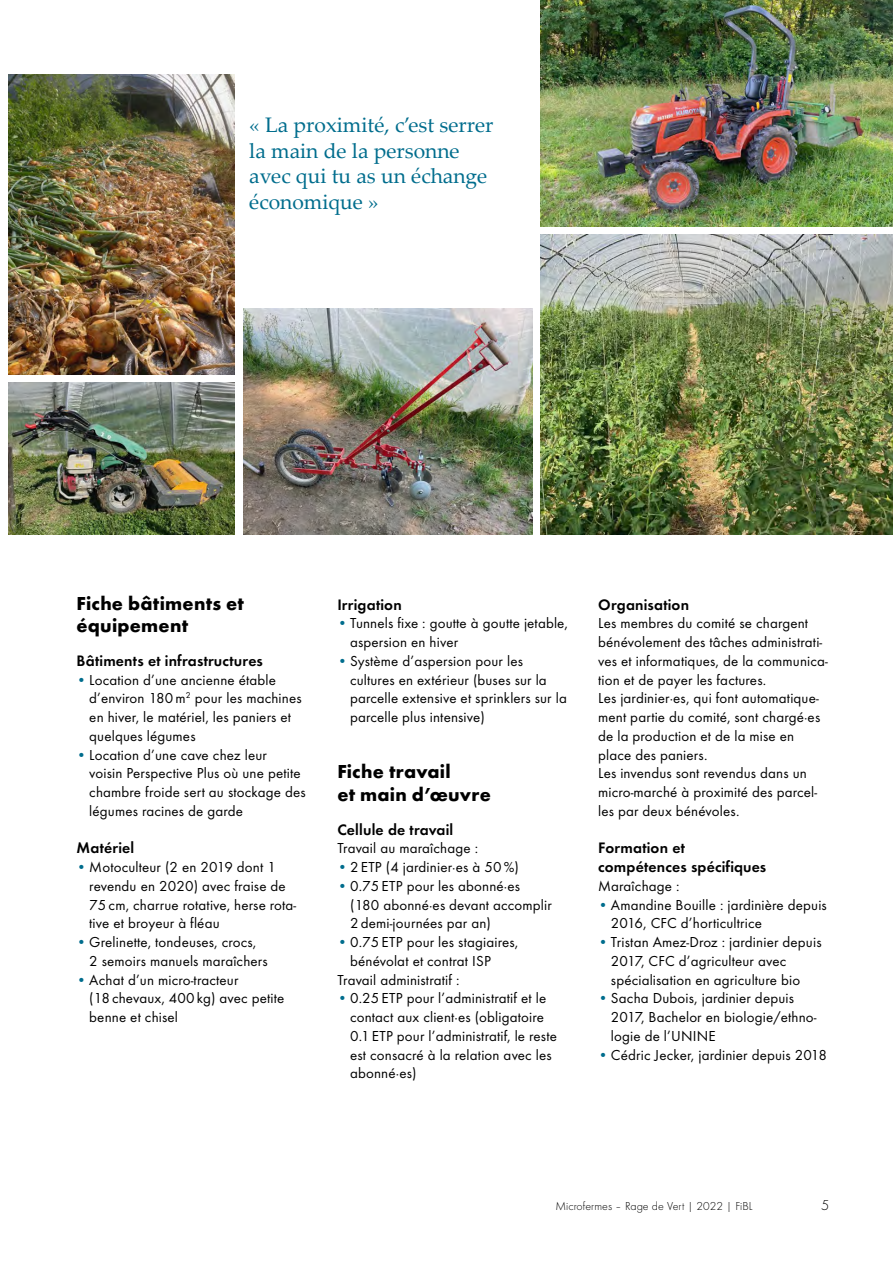
<style>
.page{position:relative;width:893px;height:1263px;background:#fff}
.page>*{position:absolute;margin:0;border:0;box-sizing:border-box;transform-origin:0 0}
.t1{font:21px/25.5px "Palatino Linotype";color:#006d8d}
.t2{font:700 19.5px/22.5px "Function Pro";letter-spacing:.015em;color:#000}
.t3{font:600 15.75px/18.8px "Function Pro";letter-spacing:.01em;color:#000}
.t4{font:15px/18.8px "Function Pro";letter-spacing:.01em;color:#000}
.t5{font:300 15px "Function Pro";color:#000}
.t6{font:300 12px "Function Pro";letter-spacing:.005em;color:#000}
.s1{font-weight:500;color:#006d8d}
</style>
<div class="page">
<img style="left:9px;top:74px;width:226px;height:300px">
<img style="left:541px;top:0;width:352px;height:226px">
<img style="left:541px;top:234px;width:352px;height:301px">
<img style="left:9px;top:383px;width:226px;height:151px">
<img style="left:243px;top:309px;width:289px;height:225px">
<h1 class="t1" style="left:249px;top:112px;width:246px">« La proximité, c’est serrer la main de la personne avec qui tu as un échange économique »</h1>
<h2 class="t2" style="left:77px;top:592px;width:169px">Fiche bâtiments et équipement</h2>
<p class="t3" style="left:77px;top:651px;width:188px">Bâtiments et infrastructures</p>
<p class="t4" style="left:89px;top:670px;width:214px;text-indent:-13px"><span class="s1">•</span> Location d’une ancienne étable d’environ 180m<sup>2</sup> pour les machines en hiver, le matériel, les paniers et quelques légumes</p>
<p class="t4" style="left:89px;top:745px;width:218px;text-indent:-13px"><span class="s1">•</span> Location d’une cave chez leur<br>voisin Perspective Plus où une petite chambre froide sert au stockage des légumes racines de garde</p>
<p class="t3" style="left:77px;top:838px;width:59px">Matériel</p>
<p class="t4" style="left:89px;top:857px;width:209px;text-indent:-13px"><span class="s1">•</span> Motoculteur (2 en 2019 dont 1 revendu en 2020) avec fraise de<br>75 cm, charrue rotative, herse rota&shy;tive et broyeur à fléau</p>
<p class="t4" style="left:89px;top:932px;width:180px;text-indent:-13px"><span class="s1">•</span> Grelinette, tondeuses, crocs,<br>2 semoirs manuels maraîchers</p>
<p class="t4" style="left:89px;top:970px;width:197px;text-indent:-13px"><span class="s1">•</span> Achat d’un micro-tracteur<br>(18 chevaux, 400 kg) avec petite benne et chisel</p>
<p class="t3" style="left:337px;top:595px;width:66px">Irrigation</p>
<p class="t4" style="left:350px;top:614px;width:219px;text-indent:-13px"><span class="s1">•</span> Tunnels fixe : goutte à goutte jetable, aspersion en hiver</p>
<p class="t4" style="left:350px;top:651px;width:218px;text-indent:-13px"><span class="s1">•</span> Système d’aspersion pour les cultures en extérieur (buses sur la parcelle extensive et sprinklers sur la parcelle plus intensive)</p>
<h2 class="t2" style="left:337px;top:760px;width:155px">Fiche travail<br>et main d’œuvre</h2>
<p class="t3" style="left:337px;top:820px;width:117px">Cellule de travail</p>
<p class="t4" style="left:337px;top:839px;width:142px">Travail au maraîchage :</p>
<p class="t4" style="left:337px;top:857px;width:183px"><span class="s1">•</span> 2 ETP (4 jardinier·es à 50 %)</p>
<p class="t4" style="left:350px;top:876px;width:203px;text-indent:-13px"><span class="s1">•</span> 0.75 ETP pour les abonné·es (180 abonné·es devant accomplir<br>2 demi-journées par an)</p>
<p class="t4" style="left:337px;top:932px;width:182px"><span class="s1">•</span> 0.75 ETP pour les stagiaires,</p>
<p class="t4" style="left:350px;top:951px;width:142px">bénévolat et contrat ISP</p>
<p class="t4" style="left:337px;top:970px;width:124px">Travail administratif :</p>
<p class="t4" style="left:350px;top:989px;width:208px;text-indent:-13px"><span class="s1">•</span> 0.25 ETP pour l’administratif et le contact aux client·es (obligatoire<br>0.1 ETP pour l’administratif, le reste est consacré à la relation avec les abonné·es)</p>
<p class="t3" style="left:598px;top:595px;width:92px">Organisation</p>
<p class="t4" style="left:598px;top:614px;width:231px">Les membres du comité se chargent bénévolement des tâches administrati&shy;ves et informatiques, de la communica&shy;tion et de payer les factures.<br>Les jardinier·es, qui font automatique&shy;ment partie du comité, sont chargé·es de la production et de la mise en place des paniers.<br>Les invendus sont revendus dans un micro-marché à proximité des parcel&shy;les par deux bénévoles.</p>
<p class="t3" style="left:598px;top:838px;width:170px">Formation et compétences spécifiques</p>
<p class="t4" style="left:598px;top:876px;width:83px">Maraîchage :</p>
<p class="t4" style="left:611px;top:895px;width:217px;text-indent:-13px"><span class="s1">•</span> Amandine Bouille : jardinière depuis<br>2016, CFC d’horticultrice</p>
<p class="t4" style="left:611px;top:932px;width:212px;text-indent:-13px"><span class="s1">•</span> Tristan Amez-Droz : jardinier depuis<br>2017, CFC d’agriculteur avec spécialisation en agriculture bio</p>
<p class="t4" style="left:611px;top:989px;width:207px;text-indent:-13px"><span class="s1">•</span> Sacha Dubois, jardinier depuis<br>2017, Bachelor en biologie/ethno&shy;logie de l’UNINE</p>
<p class="t4" style="left:598px;top:1045px;width:230px"><span class="s1">•</span> Cédric Jecker, jardinier depuis 2018</p>
<p class="t6" style="left:555px;top:1198px;width:199px">Microfermes – Rage de Vert | 2022 | FiBL</p>
<p class="t5" style="left:821px;top:1196px;width:10px">5</p>
</div>
